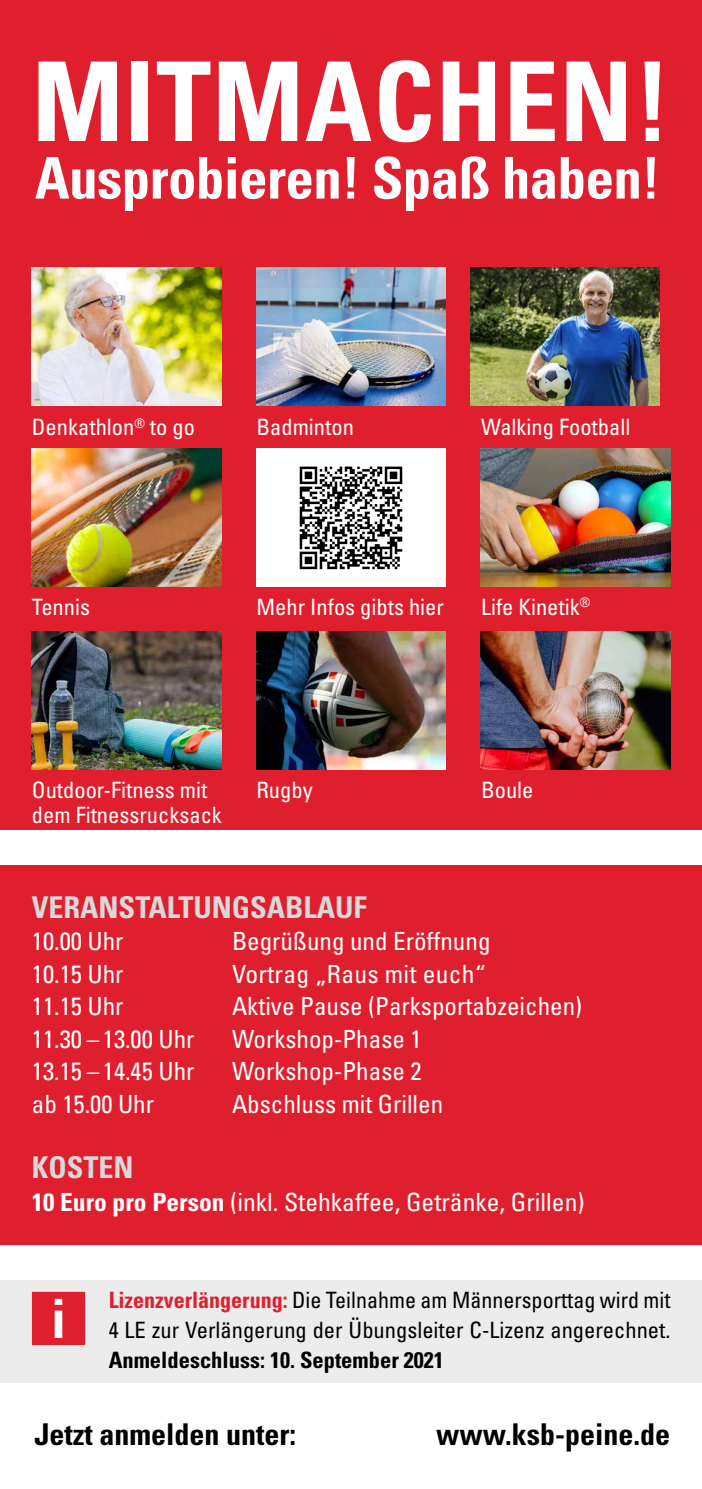
<style>
.page{position:relative;width:702px;height:1489px;background:#fff}
.page>*{position:absolute;margin:0;border:0;box-sizing:border-box;transform-origin:0 0}
.t1{font:700 condensed 110px "Univers LT Std";letter-spacing:.01em;color:#fff}
.t2{font:700 condensed 57.5px "Univers LT Std";letter-spacing:-.01em;color:#fff}
.t3{font:700 condensed 30px "Univers LT Std";color:#000}
.t4{font:700 condensed 30px "Univers LT Std";color:#d9d9da}
.t5{font:condensed 25px "Univers LT Std";color:#fff}
.t6{font:condensed 22.5px/25px "Univers LT Std";color:#fff}
.t7{font:condensed 22.5px/30px "Univers LT Std";color:#000}
.t8{font:700 condensed 22.5px "Univers LT Std";color:#000}
.s1{font-weight:700}
.s2{font-weight:700;color:#e01f2e}
</style>
<div class="page">
<div style="left:0;top:1279px;width:702px;height:103px;background:#ececec"></div>
<div style="left:0;top:0;width:702px;height:829px;background:#e01f2e"></div>
<div style="left:0;top:865px;width:702px;height:379px;background:#e01f2e"></div>
<img style="left:32px;top:268px;width:189px;height:138px">
<img style="left:32px;top:448px;width:189px;height:138px">
<div style="left:256px;top:448px;width:189px;height:138px;background:#fff"></div>
<img style="left:32px;top:631px;width:189px;height:138px">
<img style="left:256px;top:268px;width:189px;height:138px">
<img style="left:256px;top:631px;width:189px;height:138px">
<img style="left:481px;top:448px;width:189px;height:138px">
<svg style="left:32px;top:1291px;width:53px;height:53px"></svg>
<img style="left:481px;top:631px;width:189px;height:138px">
<img style="left:470px;top:268px;width:189px;height:138px">
<svg style="left:299px;top:466px;width:104px;height:104px"></svg>
<svg style="left:300px;top:466px;width:102px;height:103px"></svg>
<h1 class="t1" style="left:32px;top:34px;width:640px">MITMACHEN!</h1>
<h2 class="t2" style="left:35px;top:143px;width:627px">Ausprobieren! Spaß haben!</h2>
<p class="t6" style="left:32px;top:414px;width:164px">Denkathlon<sup>®</sup> to go</p>
<p class="t6" style="left:256px;top:414px;width:99px">Badminton</p>
<p class="t6" style="left:481px;top:414px;width:151px">Walking Football</p>
<p class="t6" style="left:32px;top:594px;width:60px">Tennis</p>
<p class="t6" style="left:256px;top:594px;width:189px">Mehr Infos gibts hier</p>
<p class="t6" style="left:481px;top:594px;width:111px">Life Kinetik<sup>®</sup></p>
<p class="t6" style="left:32px;top:776px;width:191px">Outdoor-Fitness mit dem Fitnessrucksack</p>
<p class="t6" style="left:256px;top:776px;width:58px">Rugby</p>
<p class="t6" style="left:481px;top:776px;width:54px">Boule</p>
<p class="t4" style="left:32px;top:888px;width:336px">VERANSTALTUNGSABLAUF</p>
<p class="t5" style="left:32px;top:925px;width:93px">10.00 Uhr</p>
<p class="t5" style="left:232px;top:925px;width:260px">Begrüßung und Eröffnung</p>
<p class="t5" style="left:32px;top:958px;width:93px">10.15 Uhr</p>
<p class="t5" style="left:232px;top:958px;width:255px">Vortrag „Raus mit euch“</p>
<p class="t5" style="left:32px;top:990px;width:93px">11.15 Uhr</p>
<p class="t5" style="left:232px;top:990px;width:351px">Aktive Pause (Parksportabzeichen)</p>
<p class="t5" style="left:32px;top:1023px;width:164px">11.30 – 13.00 Uhr</p>
<p class="t5" style="left:232px;top:1023px;width:191px">Workshop-Phase 1</p>
<p class="t5" style="left:32px;top:1055px;width:164px">13.15 – 14.45 Uhr</p>
<p class="t5" style="left:232px;top:1055px;width:191px">Workshop-Phase 2</p>
<p class="t5" style="left:32px;top:1088px;width:124px">ab 15.00 Uhr</p>
<p class="t5" style="left:232px;top:1088px;width:213px">Abschluss mit Grillen</p>
<p class="t4" style="left:32px;top:1148px;width:103px">KOSTEN</p>
<p class="t5" style="left:32px;top:1185px;width:554px"><span class="s1">10 Euro pro Person</span> (inkl. Stehkaffee, Getränke, Grillen)</p>
<p class="t7" style="left:109px;top:1284px;width:563px"><span class="s2">Lizenzverlängerung:</span> Die Teilnahme am Männersporttag wird mit<br>4 LE zur Verlängerung der Übungsleiter C-Lizenz angerechnet.</p>
<p class="t8" style="left:109px;top:1346px;width:336px">Anmeldeschluss: 10. September 2021</p>
<p class="t3" style="left:34px;top:1415px;width:263px">Jetzt anmelden unter:</p>
<p class="t3" style="left:436px;top:1415px;width:235px">www.ksb-peine.de</p>
</div>
